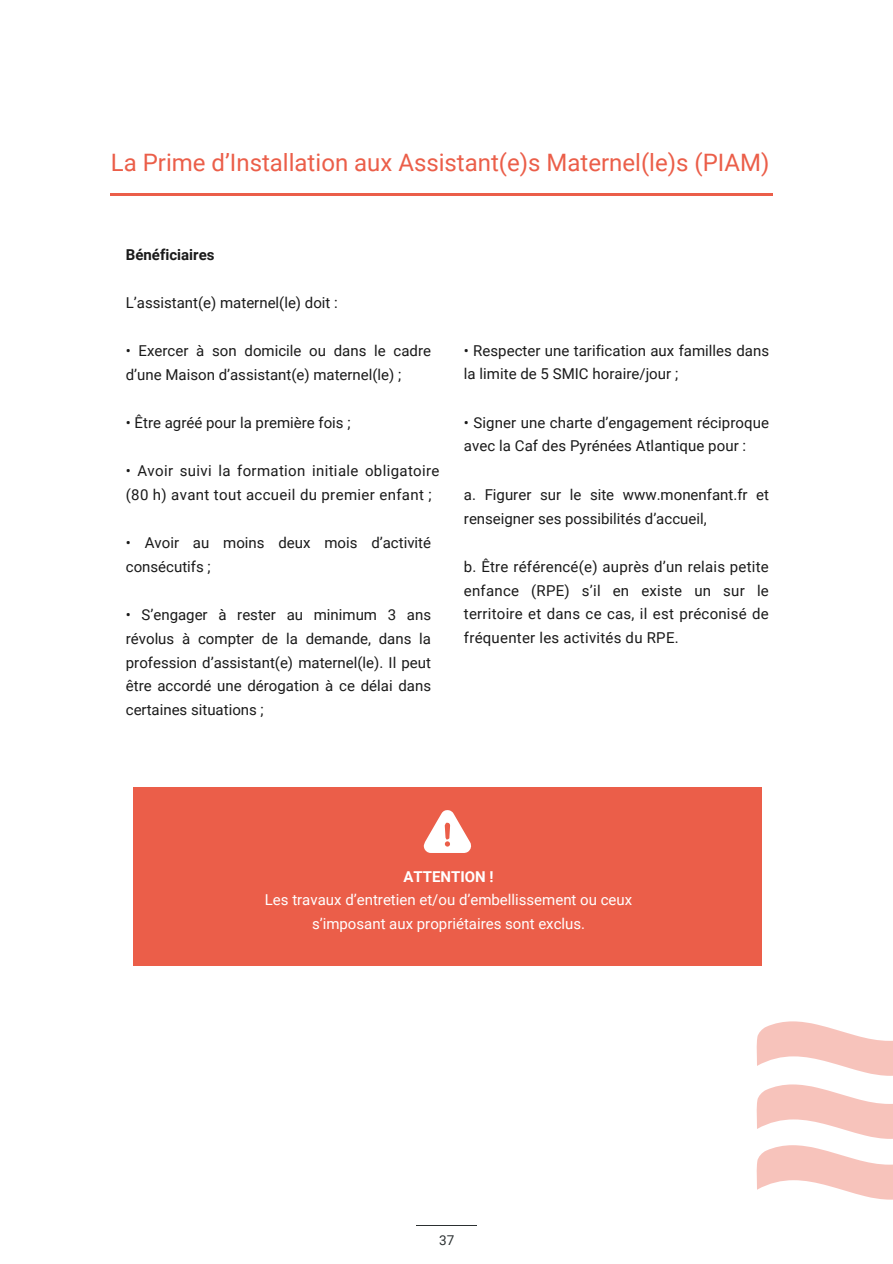
<style>
.page{position:relative;width:893px;height:1264px;background:#fff}
.page>*{position:absolute;margin:0;border:0;box-sizing:border-box;transform-origin:0 0}
.t1{font:24px "Roboto";color:#eb5e49}
.t2{font:15px/23.7px "Roboto";color:#1a1a1a}
.t3{font:15px/23.7px "Roboto";color:#fff;text-align:center}
.t4{font:15px/23.7px "Roboto";letter-spacing:.025em;color:#1a1a1a}
.t5{font:700 15px "Roboto";color:#1a1a1a}
.t6{font:700 15px "Roboto";color:#fff}
.t7{font:13.5px "Roboto";color:#2b3031}
</style>
<div class="page">
<hr style="left:416px;top:1225px;width:61px;height:1px;background:#2b3031">
<hr style="left:111px;top:193px;width:661px;height:3px;background:#eb5e49">
<div style="left:133px;top:787px;width:628px;height:178px;background:#eb5e49"></div>
<svg style="left:424px;top:810px;width:47px;height:43px"></svg>
<svg style="left:756px;top:1145px;width:136px;height:54px"></svg>
<svg style="left:756px;top:1021px;width:136px;height:54px"></svg>
<svg style="left:756px;top:1084px;width:136px;height:54px"></svg>
<h1 class="t1" style="left:111px;top:148px;width:660px">La Prime d’Installation aux Assistant(e)s Maternel(le)s (PIAM)</h1>
<p class="t5" style="left:126px;top:246px;width:90px">Bénéficiaires</p>
<p class="t2" style="left:126px;top:290px;width:213px">L’assistant(e) maternel(le) doit :</p>
<p class="t2" style="left:126px;top:339px;width:307px">• Exercer à son domicile ou dans le cadre d’une Maison d’assistant(e) maternel(le) ;</p>
<p class="t2" style="left:126px;top:410px;width:226px">• Être agréé pour la première fois ;</p>
<p class="t4" style="left:126px;top:459px;width:315px">• Avoir suivi la formation initiale obligatoire (80 h) avant tout accueil du premier enfant ;</p>
<p class="t2" style="left:126px;top:531px;width:307px">• Avoir au moins deux mois d’activité consécutifs ;</p>
<p class="t2" style="left:126px;top:603px;width:307px;text-align:justify">• S’engager à rester au minimum 3 ans révolus à compter de la demande, dans la profession d’assistant(e) maternel(le). Il peut être accordé une dérogation à ce délai dans certaines situations ;</p>
<p class="t2" style="left:464px;top:339px;width:306px">• Respecter une tarification aux familles dans la limite de 5 SMIC horaire/jour ;</p>
<p class="t2" style="left:464px;top:411px;width:306px">• Signer une charte d’engagement réciproque avec la Caf des Pyrénées Atlantique pour :</p>
<p class="t2" style="left:464px;top:483px;width:306px">a. Figurer sur le site www.monenfant.fr et renseigner ses possibilités d’accueil,</p>
<p class="t2" style="left:464px;top:555px;width:306px;text-align:justify">b. Être référencé(e) auprès d’un relais petite enfance (RPE) s’il en existe un sur le territoire et dans ce cas, il est préconisé de fréquenter les activités du RPE.</p>
<p class="t6" style="left:403px;top:867px;width:92px">ATTENTION !</p>
<p class="t3" style="left:265px;top:888px;width:369px">Les travaux d’entretien et/ou d’embellissement ou ceux s’imposant aux propriétaires sont exclus.</p>
<p class="t7" style="left:439px;top:1232px;width:17px">37</p>
</div>
